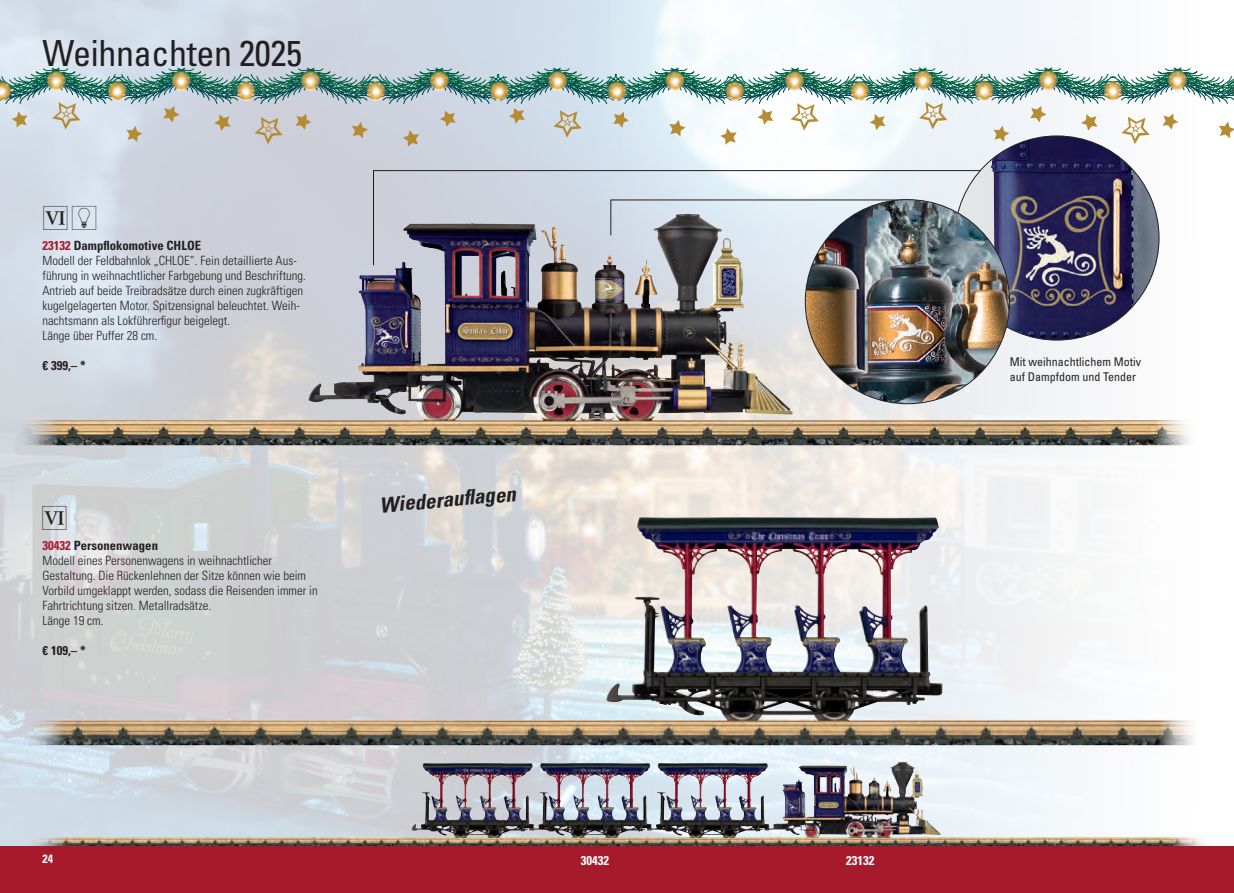
<style>
.page{position:relative;width:1234px;height:893px;background:#fff}
.page>*{position:absolute;margin:0;border:0;box-sizing:border-box;transform-origin:0 0}
.t1{font:condensed 36px "Univers LT Std";letter-spacing:-.01em;color:#231f20}
.t2{font:30px "LGB Piktos";color:#231f20}
.t3{font:italic 700 condensed 21px "Univers LT Std";color:#231f20}
.t4{font:300 condensed 12.75px/15px "Univers LT Std";color:#231f20}
.t5{font:700 condensed 12.75px "Univers LT Std";color:#231f20}
.t6{font:700 condensed 12.75px "Univers LT Std";color:#fff}
.t7{font:condensed 12px/14.4px "Univers LT Std";color:#231f20}
.t8{font:700 condensed 12px "Univers LT Std";color:#fff}
.s1{color:#a61a2c}
</style>
<div class="page">
<img style="left:0;top:0;width:1205px;height:846px">
<img style="left:858px;top:762px;width:41px;height:35px">
<img style="left:568px;top:266px;width:111px;height:45px">
<div style="left:0;top:846px;width:1233px;height:47px;background:#a61a2c"></div>
<svg style="left:0;top:67px;width:1233px;height:80px"></svg>
<img style="left:912px;top:71px;width:321px;height:30px">
<img style="left:636px;top:517px;width:48px;height:155px">
<svg style="left:373px;top:170px;width:607px;height:96px;background:#bbbfc9"></svg>
<svg style="left:610px;top:199px;width:286px;height:37px;background:#c5ced6"></svg>
<svg style="left:954px;top:136px;width:204px;height:204px"></svg>
<img style="left:990px;top:136px;width:168px;height:204px">
<img style="left:805px;top:200px;width:204px;height:204px;border-radius:102px">
<h1 class="t1" style="left:43px;top:31px;width:261px">Weihnachten 2025</h1>
<h2 class="t2" style="left:44px;top:202px;width:59px">6E</h2>
<p class="t5" style="left:43px;top:238px;width:160px"><span class="s1">23132</span> Dampflokomotive CHLOE</p>
<p class="t4" style="left:43px;top:253px;width:265px">Modell der Feldbahnlok „CHLOE“. Fein detaillierte Aus&shy;führung in weihnachtlicher Farbgebung und Beschriftung.<br>Antrieb auf beide Treibradsätze durch einen zugkräftigen kugelgelagerten Motor. Spitzensignal beleuchtet. Weih&shy;nachtsmann als Lokführerfigur beigelegt.<br>Länge über Puffer 28 cm.</p>
<p class="t5" style="left:43px;top:358px;width:45px">€ 399,– *</p>
<h2 class="t2" style="left:43px;top:502px;width:30px">6</h2>
<p class="t5" style="left:43px;top:538px;width:117px"><span class="s1">30432</span> Personenwagen</p>
<p class="t4" style="left:43px;top:553px;width:276px">Modell eines Personenwagens in weihnachtlicher Gestaltung. Die Rückenlehnen der Sitze können wie beim Vorbild umgeklappt werden, sodass die Reisenden immer in Fahrtrichtung sitzen. Metallradsätze.<br>Länge 19 cm.</p>
<p class="t5" style="left:43px;top:643px;width:45px">€ 109,– *</p>
<h3 class="t3" style="left:378px;top:492px;width:138px;rotate:-5deg">Wiederaufl agen</h3>
<p class="t8" style="left:43px;top:852px;width:12px">24</p>
<p class="t6" style="left:580px;top:853px;width:30px">30432</p>
<p class="t6" style="left:845px;top:853px;width:30px">23132</p>
<p class="t7" style="left:1009px;top:355px;width:133px">Mit weihnachtlichem Motiv auf Dampfdom und Tender</p>
</div>
